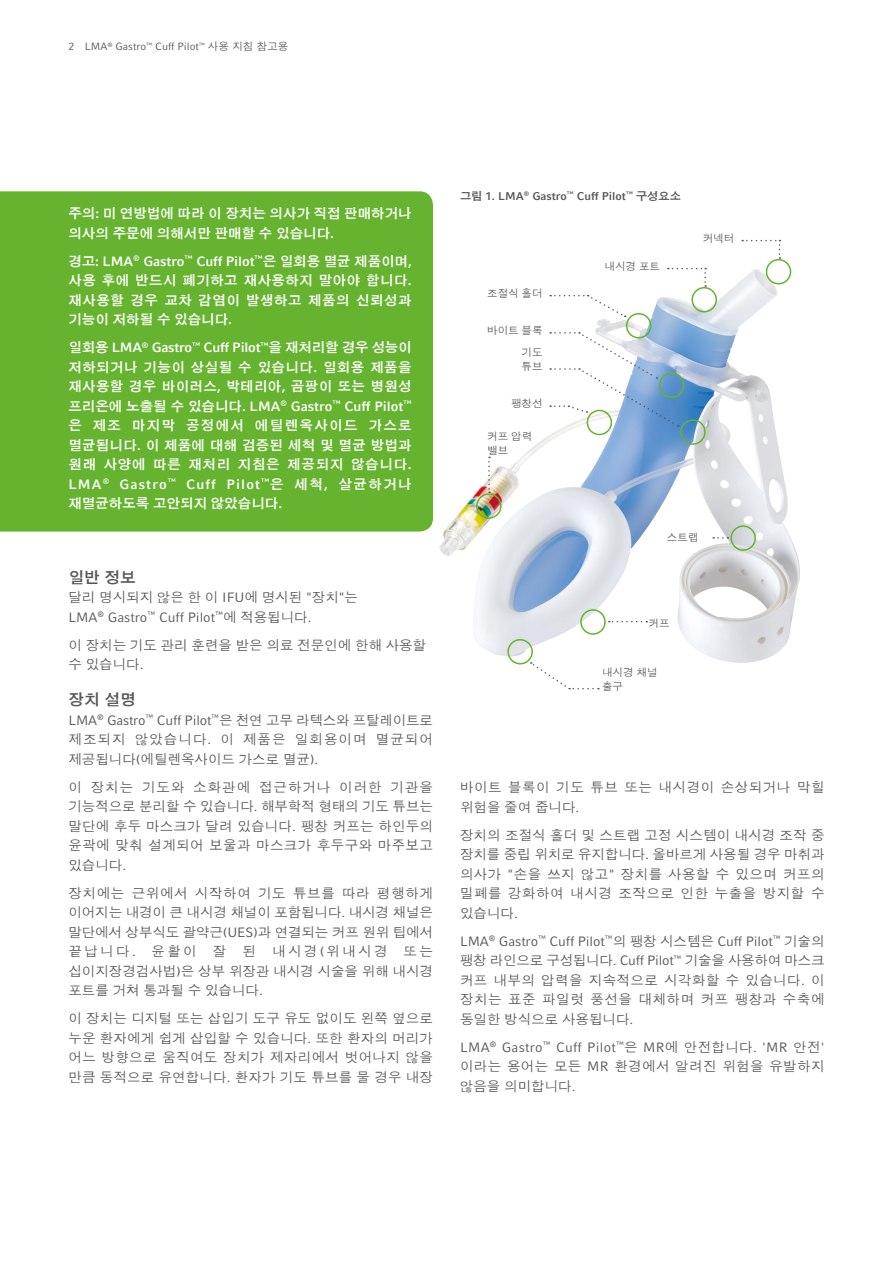
<style>
.page{position:relative;width:893px;height:1263px;background:#fff}
.page>*{position:absolute;margin:0;border:0;box-sizing:border-box;transform-origin:0 0}
.t1{font:15.75px "DFK Gothic Std W7";color:#575756}
.t2{font:13.5px/19.5px "DFK Gothic Std W5";letter-spacing:.03em;color:#575756;text-align:justify}
.t3{font:13.5px/19.5px "DFK Gothic Std W7";letter-spacing:.025em;color:#fff;text-align:justify}
.t4{font:13.5px "Compatil Fact LT Pro";letter-spacing:-.005em;color:#575756}
.t5{font:700 13.5px "Compatil Fact LT Pro";letter-spacing:-.005em;color:#fff}
.t6{font:13.5px/19.5px "DFK Gothic Std W7";color:#fff}
.t7{font:13.5px/19.5px "DFK Gothic Std W5";color:#575756}
.t8{font:13.5px/19.5px "DFK Gothic Std W5";letter-spacing:.08em;color:#575756}
.t9{font:13.5px "Compatil Fact LT Pro";letter-spacing:.02em;color:#575756}
.t10{font:700 13.5px "Compatil Fact LT Pro";letter-spacing:.085em;color:#fff}
.t11{font:700 11.25px "Compatil Fact LT Pro";color:#575756}
.t12{font:10.5px/13.5px "DFK Gothic Std W5";color:#575756}
.t13{font:10.5px "Compatil Fact LT Pro";color:#575756}
.s1{font-family:"DFK Gothic Std W5"}
.s2{font-family:"Compatil Fact LT Pro";font-weight:700}
.s3{font-family:"DFK Gothic Std W7";font-weight:400}
.s4{font-family:"Compatil Fact LT Pro"}
</style>
<div class="page">
<img style="left:439px;top:271px;width:361px;height:392px">
<div style="left:0;top:191px;width:433px;height:340px;background:#65b32e"></div>
<div style="left:587px;top:410px;width:25px;height:25px;border:2px solid #65b32e;border-radius:50%"></div>
<div style="left:730px;top:525px;width:26px;height:26px;border:2px solid #65b32e;border-radius:50%"></div>
<svg style="left:713px;top:537px;width:15px;height:2px"></svg>
<div style="left:580px;top:609px;width:26px;height:26px;border:2px solid #65b32e;border-radius:50%"></div>
<svg style="left:609px;top:621px;width:38px;height:1px"></svg>
<div style="left:507px;top:639px;width:26px;height:25px;border:2px solid #65b32e;border-radius:50%"></div>
<svg style="left:531px;top:662px;width:68px;height:27px"></svg>
<div style="left:691px;top:287px;width:26px;height:25px;border:2px solid #65b32e;border-radius:50%"></div>
<svg style="left:668px;top:268px;width:38px;height:19px"></svg>
<div style="left:476px;top:493px;width:26px;height:26px;border:2px solid #65b32e;border-radius:50%"></div>
<svg style="left:488px;top:457px;width:2px;height:36px"></svg>
<div style="left:766px;top:259px;width:25px;height:25px;border:2px solid #65b32e;border-radius:50%"></div>
<svg style="left:742px;top:240px;width:38px;height:19px"></svg>
<div style="left:626px;top:313px;width:25px;height:25px;border:2px solid #65b32e;border-radius:50%"></div>
<svg style="left:550px;top:295px;width:76px;height:22px"></svg>
<div style="left:659px;top:372px;width:25px;height:26px;border:2px solid #65b32e;border-radius:50%"></div>
<div style="left:680px;top:419px;width:26px;height:26px;border:2px solid #65b32e;border-radius:50%"></div>
<svg style="left:550px;top:332px;width:129px;height:95px"></svg>
<p class="t13" style="left:68px;top:41px;width:221px">2 LMA<sup>®</sup> Gastro<sup>™</sup> Cuff Pilot<sup>™</sup> <span class="s1">사용 지침 참고용</span></p>
<p class="t6" style="left:68px;top:204px;width:345px">주의<span class="s2">:</span> 미 연방법에 따라 이 장치는 의사가 직접 판매하거나 의사의 주문에 의해서만 판매할 수 있습니다<span class="s2">.</span></p>
<p class="t5" style="left:68px;top:253px;width:345px"><span class="s3">경고</span>: LMA<sup>®</sup> Gastro<sup>™</sup> Cuff Pilot<sup>™</sup><span class="s3">은 일회용 멸균 제품이며</span>,</p>
<p class="t3" style="left:68px;top:271px;width:345px">사용 후에 반드시 폐기하고 재사용하지 말아야 합니다<span class="s2">. </span>재사용할 경우 교차 감염이 발생하고 제품의 신뢰성과 기능이 저하될 수 있습니다<span class="s2">.</span></p>
<p class="t5" style="left:68px;top:340px;width:345px"><span class="s3">일회용</span> LMA<sup>®</sup> Gastro<sup>™</sup> Cuff Pilot<sup>™</sup><span class="s3">을 재처리할 경우 성능이</span></p>
<p class="t3" style="left:68px;top:357px;width:345px">저하되거나 기능이 상실될 수 있습니다<span class="s2">.</span> 일회용 제품을 재사용할 경우 바이러스<span class="s2">,</span> 박테리아<span class="s2">,</span> 곰팡이 또는 병원성</p>
<p class="t5" style="left:68px;top:398px;width:345px"><span class="s3">프리온에 노출될 수 있습니다</span>. LMA<sup>®</sup> Gastro<sup>™</sup> Cuff Pilot<sup>™</sup></p>
<p class="t3" style="left:68px;top:416px;width:345px">은 제조 마지막 공정에서 에틸렌옥사이드 가스로 멸균됩니다<span class="s2">.</span> 이 제품에 대해 검증된 세척 및 멸균 방법과 원래 사양에 따른 재처리 지침은 제공되지 않습니다<span class="s2">.</span></p>
<p class="t10" style="left:68px;top:476px;width:345px">LMA<sup>®</sup> Gastro<sup>™</sup> Cuff Pilot<sup>™</sup><span class="s3">은 세척</span>, <span class="s3">살균하거나</span></p>
<p class="t6" style="left:68px;top:494px;width:215px">재멸균하도록 고안되지 않았습니다<span class="s2">.</span></p>
<p class="t1" style="left:68px;top:569px;width:69px">일반 정보</p>
<p class="t7" style="left:68px;top:588px;width:291px">달리 명시되지 않은 한 이 <span class="s4">IFU</span>에 명시된 <span class="s4">"</span>장치<span class="s4">"</span>는</p>
<p class="t4" style="left:68px;top:609px;width:245px">LMA<sup>®</sup> Gastro<sup>™</sup> Cuff Pilot<sup>™</sup><span class="s1">에 적용됩니다</span>.</p>
<p class="t7" style="left:68px;top:635px;width:359px">이 장치는 기도 관리 훈련을 받은 의료 전문인에 한해 사용할 수 있습니다<span class="s4">.</span></p>
<p class="t1" style="left:68px;top:691px;width:69px">장치 설명</p>
<p class="t4" style="left:68px;top:712px;width:366px">LMA<sup>®</sup> Gastro<sup>™</sup> Cuff Pilot<sup>™</sup><span class="s1">은 천연 고무 라텍스와 프탈레이트로</span></p>
<p class="t8" style="left:68px;top:729px;width:366px">제조되지 않았습니다<span class="s4">.</span> 이 제품은 일회용이며 멸균되어 제공됩니다<span class="s4">(</span>에틸렌옥사이드 가스로 멸균<span class="s4">).</span></p>
<p class="t2" style="left:68px;top:777px;width:366px">이 장치는 기도와 소화관에 접근하거나 이러한 기관을 기능적으로 분리할 수 있습니다<span class="s4">.</span> 해부학적 형태의 기도 튜브는 말단에 후두 마스크가 달려 있습니다<span class="s4">.</span> 팽창 커프는 하인두의 윤곽에 맞춰 설계되어 보울과 마스크가 후두구와 마주보고 있습니다<span class="s4">.</span></p>
<p class="t2" style="left:68px;top:883px;width:366px">장치에는 근위에서 시작하여 기도 튜브를 따라 평행하게 이어지는 내경이 큰 내시경 채널이 포함됩니다<span class="s4">.</span> 내시경 채널은 말단에서 상부식도 괄약근<span class="s4">(UES)</span>과 연결되는 커프 원위 팁에서 끝납니다<span class="s4">.</span> 윤활이 잘 된 내시경<span class="s4">(</span>위내시경 또는 십이지장경검사법<span class="s4">)</span>은 상부 위장관 내시경 시술을 위해 내시경 포트를 거쳐 통과될 수 있습니다<span class="s4">.</span></p>
<p class="t2" style="left:68px;top:1008px;width:366px">이 장치는 디지털 또는 삽입기 도구 유도 없이도 왼쪽 옆으로 누운 환자에게 쉽게 삽입할 수 있습니다<span class="s4">.</span> 또한 환자의 머리가 어느 방향으로 움직여도 장치가 제자리에서 벗어나지 않을 만큼 동적으로 유연합니다<span class="s4">.</span> 환자가 기도 튜브를 물 경우 내장</p>
<p class="t11" style="left:460px;top:189px;width:223px"><span class="s3">그림</span> 1. LMA<sup>®</sup> Gastro<sup>™</sup> Cuff Pilot<sup>™</sup> <span class="s3">구성요소</span></p>
<p class="t12" style="left:487px;top:286px;width:57px">조절식 홀더</p>
<p class="t12" style="left:487px;top:318px;width:57px;line-height:22.6px;text-align:right">바이트 블록 기도</p>
<p class="t12" style="left:522px;top:359px;width:22px">튜브</p>
<p class="t12" style="left:511px;top:396px;width:33px">팽창선</p>
<p class="t12" style="left:487px;top:430px;width:46px">커프 압력 밸브</p>
<p class="t12" style="left:605px;top:259px;width:57px">내시경 포트</p>
<p class="t12" style="left:703px;top:231px;width:33px">커넥터</p>
<p class="t12" style="left:667px;top:530px;width:33px">스트랩</p>
<p class="t12" style="left:649px;top:616px;width:22px">커프</p>
<p class="t12" style="left:602px;top:666px;width:57px">내시경 채널 출구</p>
<p class="t2" style="left:460px;top:777px;width:366px">바이트 블록이 기도 튜브 또는 내시경이 손상되거나 막힐 위험을 줄여 줍니다<span class="s4">.</span></p>
<p class="t2" style="left:460px;top:825px;width:366px">장치의 조절식 홀더 및 스트랩 고정 시스템이 내시경 조작 중 장치를 중립 위치로 유지합니다<span class="s4">.</span> 올바르게 사용될 경우 마취과 의사가 <span class="s4">"</span>손을 쓰지 않고<span class="s4">"</span> 장치를 사용할 수 있으며 커프의 밀폐를 강화하여 내시경 조작으로 인한 누출을 방지할 수 있습니다<span class="s4">.</span></p>
<p class="t4" style="left:460px;top:933px;width:366px">LMA<sup>®</sup> Gastro<sup>™</sup> Cuff Pilot<sup>™</sup><span class="s1">의 팽창 시스템은</span> Cuff Pilot<sup>™</sup> <span class="s1">기술의</span></p>
<p class="t2" style="left:460px;top:950px;width:366px">팽창 라인으로 구성됩니다<span class="s4">. Cuff Pilot</span><sup>™</sup> 기술을 사용하여 마스크 커프 내부의 압력을 지속적으로 시각화할 수 있습니다<span class="s4">.</span> 이 장치는 표준 파일럿 풍선을 대체하며 커프 팽창과 수축에 동일한 방식으로 사용됩니다<span class="s4">.</span></p>
<p class="t9" style="left:460px;top:1039px;width:366px">LMA<sup>®</sup> Gastro<sup>™</sup> Cuff Pilot<sup>™</sup><span class="s1">은</span> MR<span class="s1">에 안전합니다</span>. 'MR <span class="s1">안전</span>'</p>
<p class="t2" style="left:460px;top:1056px;width:366px">이라는 용어는 모든 <span class="s4">MR</span> 환경에서 알려진 위험을 유발하지 않음을 의미합니다<span class="s4">.</span></p>
</div>
